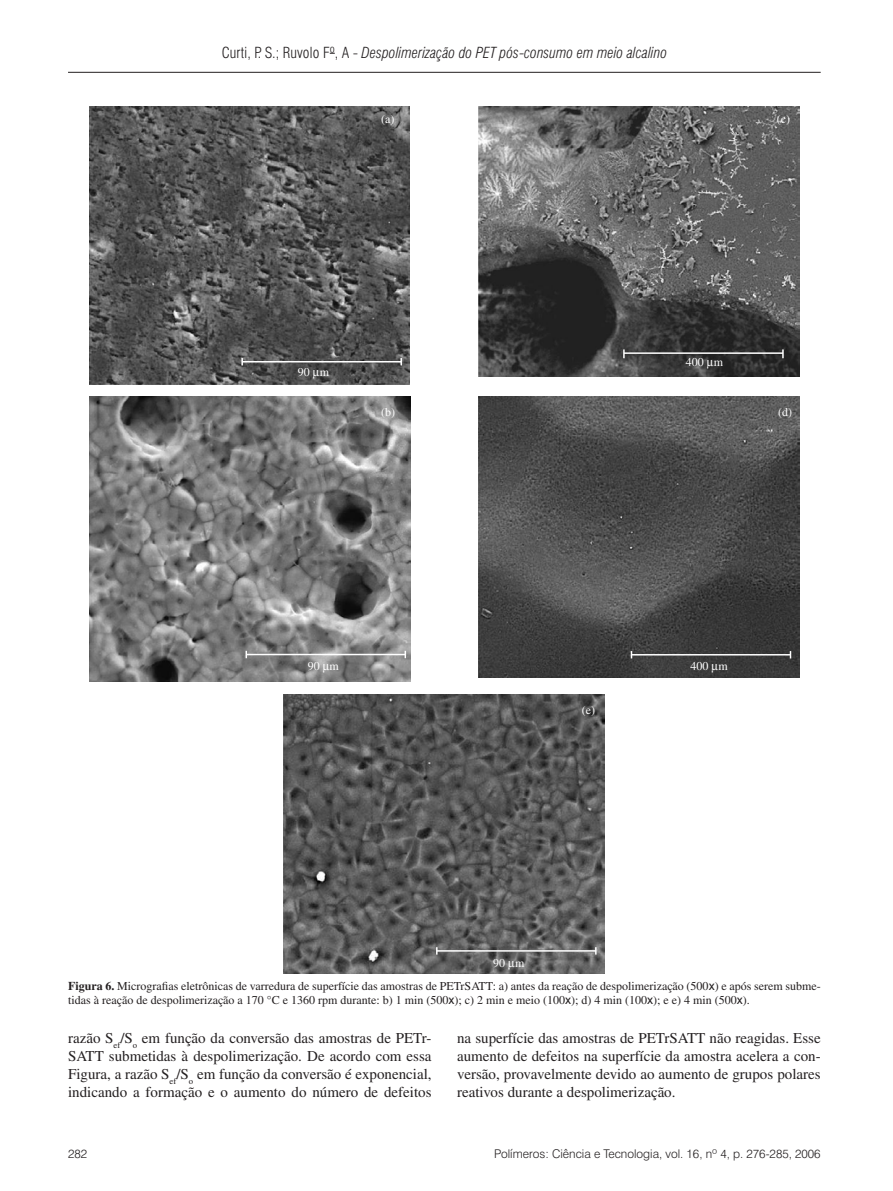
<style>
.page{position:relative;width:893px;height:1191px;background:#fff}
.page>*{position:absolute;margin:0;border:0;box-sizing:border-box;transform-origin:0 0}
.corpo{font:15px/18px "Times";color:#231f20;text-align:justify}
.t1{font:italic 300 condensed 15px "Swiss 721 BT";color:#231f20}
.legenda{font:12px/14.4px "Times";color:#231f20}
.t2{font:300 12px "Swiss 721 BT";color:#231f20}
.t3{font:12px "Times";color:#fff}
.s1{font-style:normal}
.s2{font-weight:700}
.s3{font-family:"Arial"}
</style>
<div class="page">
<hr style="left:68px;top:72px;width:753px;height:1px;background:#231f20">
<img style="left:89px;top:106px;width:321px;height:278px">
<hr style="left:242px;top:361px;width:159px;height:1px;background:#fff">
<svg style="left:241px;top:358px;width:2px;height:7px"></svg>
<svg style="left:400px;top:358px;width:2px;height:7px"></svg>
<img style="left:284px;top:694px;width:321px;height:279px">
<hr style="left:437px;top:950px;width:159px;height:1px;background:#fff">
<svg style="left:436px;top:947px;width:2px;height:7px"></svg>
<svg style="left:595px;top:947px;width:2px;height:7px"></svg>
<img style="left:479px;top:107px;width:320px;height:269px">
<hr style="left:624px;top:352px;width:159px;height:2px;background:#fff">
<svg style="left:623px;top:349px;width:2px;height:9px"></svg>
<svg style="left:782px;top:349px;width:2px;height:9px"></svg>
<img style="left:479px;top:397px;width:320px;height:280px">
<hr style="left:631px;top:654px;width:159px;height:1px;background:#fff">
<img style="left:89px;top:397px;width:321px;height:285px">
<hr style="left:246px;top:654px;width:159px;height:1px;background:#fff">
<svg style="left:313px;top:370px;width:7px;height:9px"></svg>
<svg style="left:508px;top:961px;width:7px;height:8px"></svg>
<svg style="left:707px;top:360px;width:7px;height:9px"></svg>
<svg style="left:712px;top:664px;width:6px;height:8px"></svg>
<svg style="left:323px;top:664px;width:6px;height:8px"></svg>
<p class="t1" style="left:222px;top:44px;width:447px"><span class="s1">Curti, P. S.; Ruvolo Fº, A -</span> Despolimerização do PET pós-consumo em meio alcalino</p>
<p class="t3" style="left:381px;top:112px;width:15px">(a)</p>
<p class="t3" style="left:777px;top:112px;width:15px">(c)</p>
<p class="t3" style="left:298px;top:366px;width:33px">90 m</p>
<p class="t3" style="left:381px;top:405px;width:15px">(b)</p>
<p class="t3" style="left:686px;top:355px;width:39px">400 m</p>
<p class="t3" style="left:778px;top:405px;width:15px">(d)</p>
<p class="t3" style="left:308px;top:659px;width:33px">90 m</p>
<p class="t3" style="left:582px;top:703px;width:15px">(e)</p>
<p class="t3" style="left:691px;top:659px;width:39px">400 m</p>
<p class="t3" style="left:493px;top:956px;width:33px">90 m</p>
<p class="legenda" style="left:68px;top:978px;width:754px"><span class="s2">Figura 6.</span> Micrografias eletrônicas de varredura de superfície das amostras de PETrSATT: a) antes da reação de despolimerização (500<span class="s3">x</span>) e após serem subme&shy;tidas à reação de despolimerização a 170 °C e 1360 rpm durante: b) 1 min (500<span class="s3">x</span>); c) 2 min e meio (100<span class="s3">x</span>); d) 4 min (100<span class="s3">x</span>); e e) 4 min (500<span class="s3">x</span>).</p>
<p class="corpo" style="left:68px;top:1028px;width:365px">razão S<sub>ef</sub>/S<sub>o</sub> em função da conversão das amostras de PETr-SATT submetidas à despolimerização. De acordo com essa Figura, a razão S<sub>ef</sub>/S<sub>o</sub> em função da conversão é exponencial, indicando a formação e o aumento do número de defeitos</p>
<p class="corpo" style="left:457px;top:1028px;width:365px">na superfície das amostras de PETrSATT não reagidas. Esse aumento de defeitos na superfície da amostra acelera a con&shy;versão, provavelmente devido ao aumento de grupos polares reativos durante a despolimerização.</p>
<p class="t2" style="left:68px;top:1146px;width:21px">282</p>
<p class="t2" style="left:494px;top:1146px;width:328px">Polímeros: Ciência e Tecnologia, vol. 16, nº 4, p. 276-285, 2006</p>
</div>
